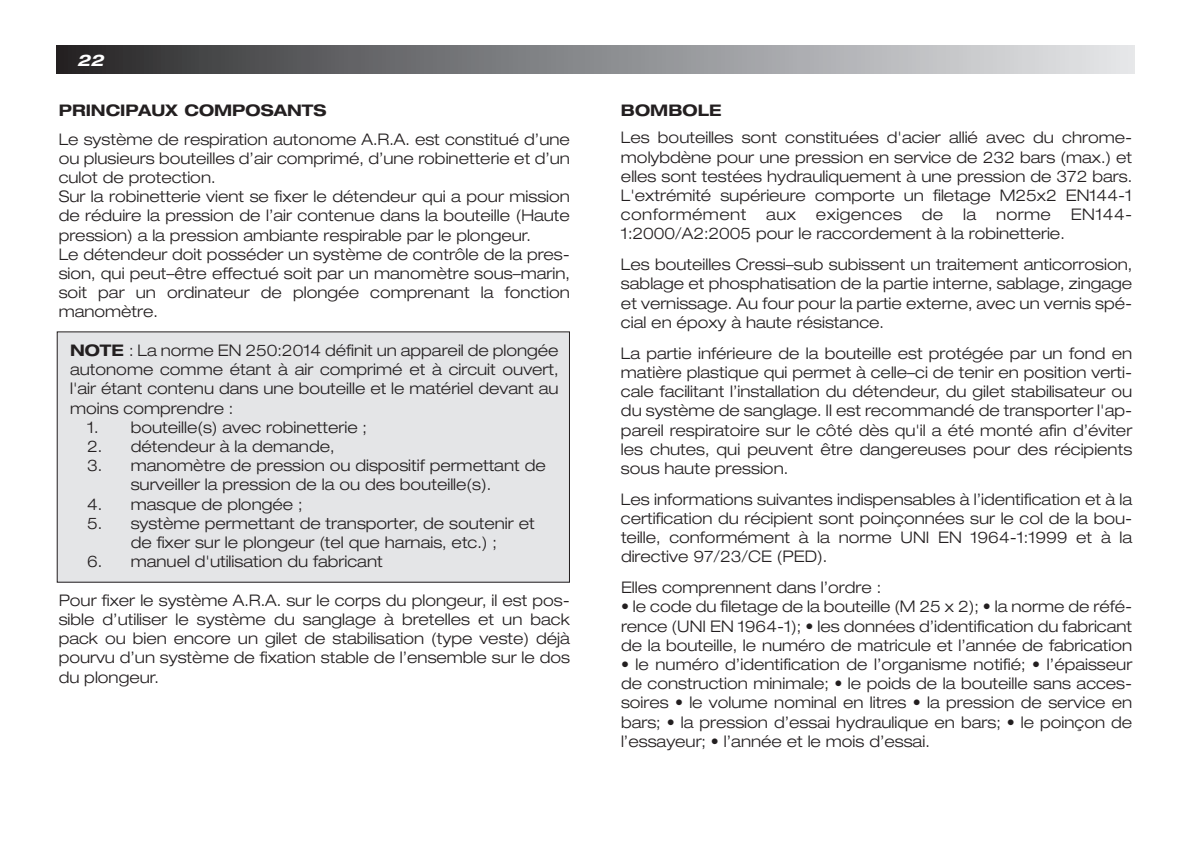
<style>
.page{position:relative;width:1191px;height:851px;background:#fff}
.page>*{position:absolute;margin:0;border:0;box-sizing:border-box;transform-origin:0 0}
.t1{font:300 expanded 16px/19.2px "Helvetica Neue";color:#231f20;text-align:justify}
.t2{font:700 expanded 16px "Helvetica Neue";color:#231f20}
.t3{font:italic 700 expanded 16px "Helvetica Neue";color:#fff}
.s1{font-weight:700}
</style>
<div class="page">
<div style="left:57px;top:45px;width:1077px;height:29px;background:linear-gradient(to right,#2b2b2d,#e7e9ec)"></div>
<div style="left:57px;top:332px;width:512px;height:250px;background:#e4e5e7"></div>
<div style="left:57px;top:331px;width:513px;height:251px;border:1px solid #231f20"></div>
<p class="t3" style="left:77px;top:55px;width:28px">22</p>
<p class="t2" style="left:59px;top:104px;width:269px">PRINCIPAUX COMPOSANTS</p>
<p class="t1" style="left:59px;top:131px;width:513px;text-align:left">Le système de respiration autonome A.R.A. est constitué d’une ou plusieurs bouteilles d’air comprimé, d’une robinetterie et d’un culot de protection.<br>Sur la robinetterie vient se fixer le détendeur qui a pour mission de réduire la pression de l’air contenue dans la bouteille (Haute pression) a la pression ambiante respirable par le plongeur.<br>Le détendeur doit posséder un système de contrôle de la pres&shy;sion, qui peut–être effectué soit par un manomètre sous–marin, soit par un ordinateur de plongée comprenant la fonction manomètre.</p>
<p class="t1" style="left:70px;top:342px;width:490px"><span class="s1">NOTE</span> : La norme EN 250:2014 définit un appareil de plongée autonome comme étant à air comprimé et à circuit ouvert, l'air étant contenu dans une bouteille et le matériel devant au moins comprendre :</p>
<p class="t1" style="left:87px;top:419px;width:281px">1. bouteille(s) avec robinetterie ;</p>
<p class="t1" style="left:87px;top:438px;width:249px">2. détendeur à la demande,</p>
<p class="t1" style="left:131px;top:457px;width:416px;text-indent:-44px">3. manomètre de pression ou dispositif permettant de surveiller la pression de la ou des bouteille(s).</p>
<p class="t1" style="left:87px;top:496px;width:217px">4. masque de plongée ;</p>
<p class="t1" style="left:87px;top:515px;width:449px;text-align:center">5. système permettant de transporter, de soutenir et de fixer sur le plongeur (tel que harnais, etc.) ;</p>
<p class="t1" style="left:87px;top:553px;width:297px">6. manuel d'utilisation du fabricant</p>
<p class="t1" style="left:59px;top:592px;width:513px">Pour fixer le système A.R.A. sur le corps du plongeur, il est pos&shy;sible d’utiliser le système du sanglage à bretelles et un back pack ou bien encore un gilet de stabilisation (type veste) déjà pourvu d’un système de fixation stable de l’ensemble sur le dos du plongeur.</p>
<p class="t2" style="left:621px;top:104px;width:102px">BOMBOLE</p>
<p class="t1" style="left:621px;top:130px;width:513px">Les bouteilles sont constituées d'acier allié avec du chrome&shy;molybdène pour une pression en service de 232 bars (max.) et elles sont testées hydrauliquement à une pression de 372 bars.<br>L'extrémité supérieure comporte un filetage M25x2 EN144-1 conformément aux exigences de la norme EN144- 1:2000/A2:2005 pour le raccordement à la robinetterie.</p>
<p class="t1" style="left:621px;top:256px;width:513px">Les bouteilles Cressi–sub subissent un traitement anticorrosion, sablage et phosphatisation de la partie interne, sablage, zingage et vernissage. Au four pour la partie externe, avec un vernis spé&shy;cial en époxy à haute résistance.</p>
<p class="t1" style="left:621px;top:345px;width:513px">La partie inférieure de la bouteille est protégée par un fond en matière plastique qui permet à celle–ci de tenir en position verti&shy;cale facilitant l’installation du détendeur, du gilet stabilisateur ou du système de sanglage. Il est recommandé de transporter l'ap&shy;pareil respiratoire sur le côté dès qu'il a été monté afin d’éviter les chutes, qui peuvent être dangereuses pour des récipients sous haute pression.</p>
<p class="t1" style="left:621px;top:491px;width:513px">Les informations suivantes indispensables à l’identification et à la certification du récipient sont poinçonnées sur le col de la bou&shy;teille, conformément à la norme UNI EN 1964-1:1999 et à la directive 97/23/CE (PED).</p>
<p class="t1" style="left:621px;top:579px;width:262px">Elles comprennent dans l’ordre :</p>
<p class="t1" style="left:621px;top:598px;width:513px">• le code du filetage de la bouteille (M 25 x 2); • la norme de réfé&shy;rence (UNI EN 1964-1); • les données d’identification du fabricant de la bouteille, le numéro de matricule et l’année de fabrication</p>
<p class="t1" style="left:621px;top:656px;width:513px">• le numéro d’identification de l’organisme notifié; • l’épaisseur de construction minimale; • le poids de la bouteille sans acces&shy;soires • le volume nominal en litres • la pression de service en bars; • la pression d’essai hydraulique en bars; • le poinçon de l’essayeur; • l’année et le mois d’essai.</p>
</div>
